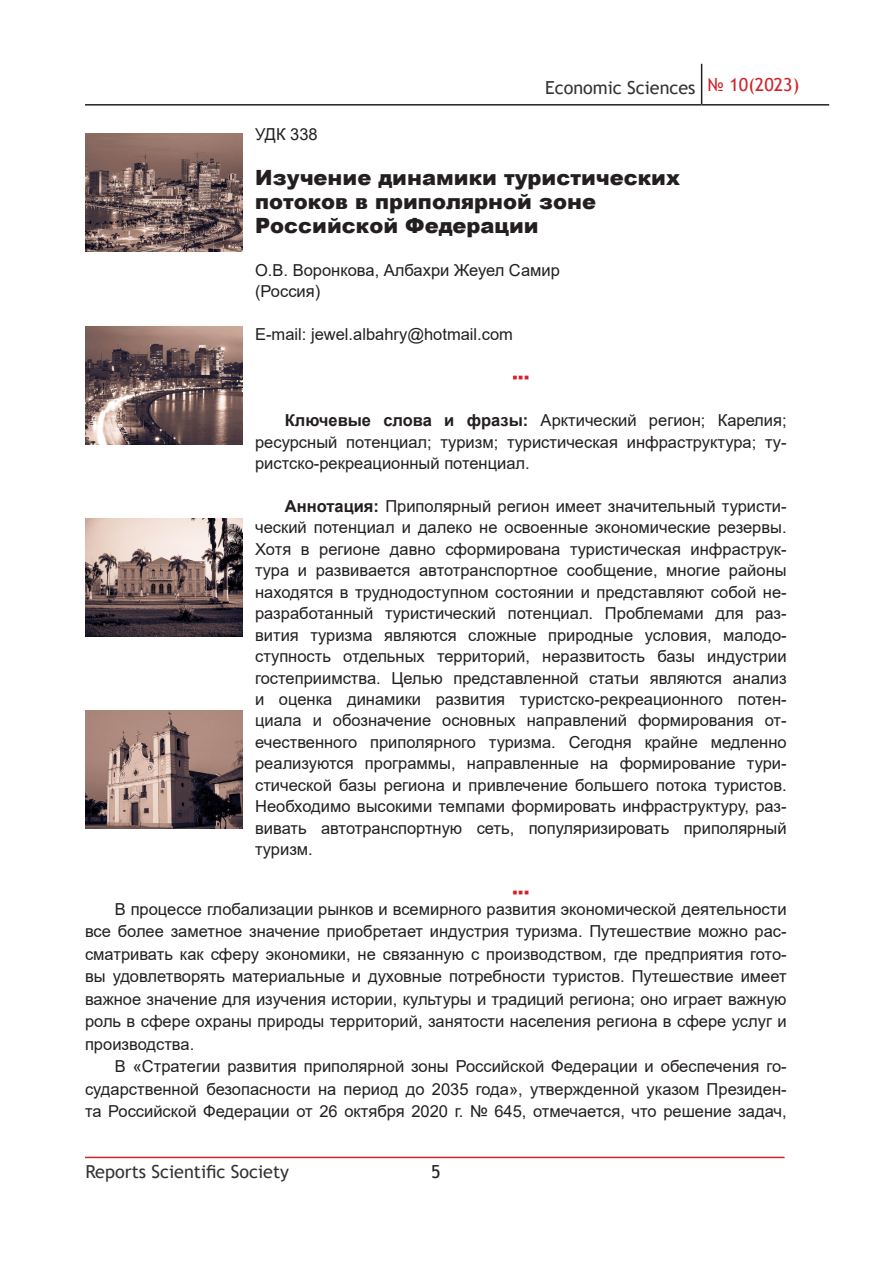
<style>
.page{position:relative;width:893px;height:1263px;background:#fff}
.page>*{position:absolute;margin:0;border:0;box-sizing:border-box;transform-origin:0 0}
.t1{font:900 21px/24px "Arial";color:#231f20}
.t2{font:18px "Trebuchet MS";color:#333}
.t3{font:18px "Trebuchet MS";color:#231f20}
.t4{font:16.5px/21.5px "Arial";color:#231f20;text-align:justify}
.t5{font:italic 16.5px "Arial";color:#d1232a}
.s1{font-weight:700}
</style>
<div class="page">
<hr style="left:701px;top:64px;width:1px;height:40px;background:#231f20">
<hr style="left:85px;top:104px;width:617px;height:2px;background:#231f20">
<hr style="left:702px;top:104px;width:127px;height:2px;background:#231f20">
<hr style="left:85px;top:1157px;width:699px;height:1px;background:#d1232a">
<img style="left:85px;top:134px;width:157px;height:118px">
<img style="left:85px;top:326px;width:157px;height:118px">
<img style="left:85px;top:518px;width:157px;height:118px">
<img style="left:85px;top:710px;width:157px;height:118px">
<p class="t2" style="left:545px;top:76px;width:256px">Economic Sciences <sup>№</sup> <sup>10(2023)</sup></p>
<p class="t4" style="left:255px;top:123px;width:64px">УДК 338</p>
<p class="t1" style="left:255px;top:165px;width:426px">Изучение динамики туристических потоков в приполярной зоне<br>Российской Федерации</p>
<p class="t4" style="left:255px;top:259px;width:306px">О.В. Воронкова, Албахри Жеуел Самир (Россия)</p>
<p class="t4" style="left:255px;top:324px;width:259px">E-mail: jewel.albahry@hotmail.com</p>
<p class="t5" style="left:512px;top:367px;width:19px">▪▪▪</p>
<p class="t4" style="left:255px;top:409px;width:533px;text-indent:30px"><span class="s1">Ключевые слова и фразы:</span> Арктический регион; Карелия; ресурсный потенциал; туризм; туристическая инфраструктура; ту&shy;ристско-рекреационный потенциал.</p>
<p class="t4" style="left:255px;top:495px;width:533px;text-indent:30px"><span class="s1">Аннотация:</span> Приполярный регион имеет значительный туристи&shy;ческий потенциал и далеко не освоенные экономические резервы.<br>Хотя в регионе давно сформирована туристическая инфраструк&shy;тура и развивается автотранспортное сообщение, многие районы находятся в труднодоступном состоянии и представляют собой не&shy;разработанный туристический потенциал. Проблемами для раз&shy;вития туризма являются сложные природные условия, малодо&shy;ступность отдельных территорий, неразвитость базы индустрии гостеприимства. Целью представленной статьи являются анализ и оценка динамики развития туристско-рекреационного потен&shy;циала и обозначение основных направлений формирования от&shy;ечественного приполярного туризма. Сегодня крайне медленно реализуются программы, направленные на формирование тури&shy;стической базы региона и привлечение большего потока туристов.<br>Необходимо высокими темпами формировать инфраструктуру, раз&shy;вивать автотранспортную сеть, популяризировать приполярный туризм.</p>
<p class="t5" style="left:512px;top:882px;width:19px">▪▪▪</p>
<p class="t4" style="left:85px;top:897px;width:703px;line-height:22.5px;text-indent:30px">В процессе глобализации рынков и всемирного развития экономической деятельности все более заметное значение приобретает индустрия туризма. Путешествие можно рас&shy;сматривать как сферу экономики, не связанную с производством, где предприятия гото&shy;вы удовлетворять материальные и духовные потребности туристов. Путешествие имеет важное значение для изучения истории, культуры и традиций региона; оно играет важную роль в сфере охраны природы территорий, занятости населения региона в сфере услуг и производства.</p>
<p class="t4" style="left:85px;top:1055px;width:703px;line-height:22.5px;text-indent:30px">В «Стратегии развития приполярной зоны Российской Федерации и обеспечения го&shy;сударственной безопасности на период до 2035 года», утвержденной указом Президен&shy;та Российской Федерации от 26 октября 2020 г. № 645, отмечается, что решение задач,</p>
<p class="t2" style="left:85px;top:1160px;width:205px">Reports Scientific Society</p>
<p class="t3" style="left:431px;top:1160px;width:11px">5</p>
</div>
